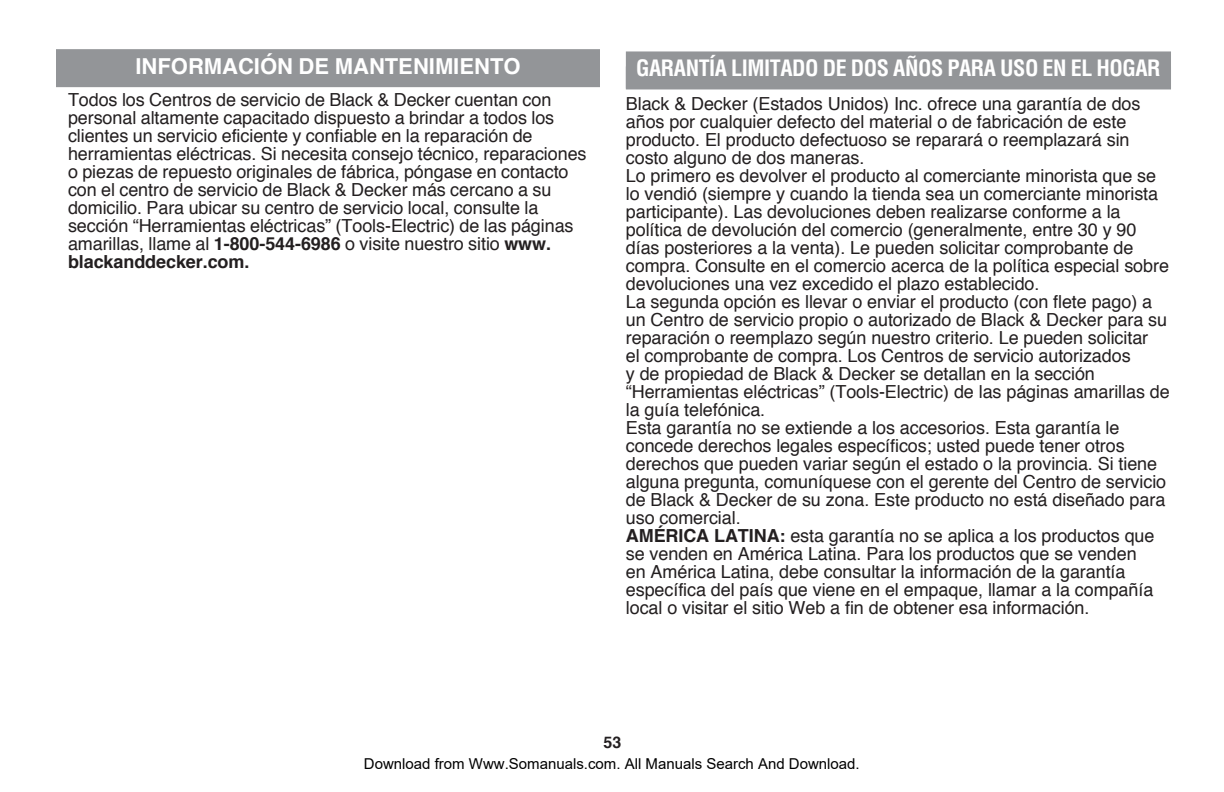
<style>
.page{position:relative;width:1224px;height:792px;background:#fff}
.page>*{position:absolute;margin:0;border:0;box-sizing:border-box;transform-origin:0 0}
.t1{font:700 condensed 22px "Helvetica LT Std";letter-spacing:-.02em;color:#fff}
.t2{font:700 22px "Helvetica";color:#fff}
.t3{font:18px/18px "Helvetica";letter-spacing:-.005em;color:#231f20}
.t4{font:700 16px "Helvetica";color:#231f20}
.t5{font:15px "Arial";color:#000}
.s1{font-weight:700}
</style>
<div class="page">
<div style="left:626px;top:51px;width:545px;height:38px;background:#939598"></div>
<div style="left:56px;top:49px;width:544px;height:38px;background:#939598"></div>
<p class="t2" style="left:135px;top:47px;width:23px">INFOR</p>
<p class="t2" style="left:204px;top:47px;width:34px">MACIÓN</p>
<p class="t2" style="left:299px;top:47px;width:69px">DE MANTENI</p>
<p class="t2" style="left:435px;top:47px;width:33px">MIENTO</p>
<p class="t3" style="left:68px;top:90px;width:520px">Todos los Centros de servicio de Black &amp; Decker cuentan con personal altamente capacitado dispuesto a brindar a todos los clientes un servicio eficiente y confiable en la reparación de herramientas eléctricas. Si necesita consejo técnico, reparaciones o piezas de repuesto originales de fábrica, póngase en contacto con el centro de servicio de Black &amp; Decker más cercano a su domicilio. Para ubicar su centro de servicio local, consulte la sección “Herramientas eléctricas” (Tools-Electric) de las páginas amarillas, llame al <span class="s1">1-800-544-6986</span> o visite nuestro sitio <span class="s1">WWW.<br>BLACKANDDECKER.COM.</span></p>
<p class="t1" style="left:636px;top:55px;width:526px">GARANTÍA LIMITADO DE DOS AÑOS PARA USO EN EL HOGAR</p>
<p class="t3" style="left:626px;top:95px;width:545px">Black &amp; Decker (Estados Unidos) Inc. ofrece una garantía de dos años por cualquier defecto del material o de fabricación de este producto. El producto defectuoso se reparará o reemplazará sin costo alguno de dos maneras.<br>Lo primero es devolver el producto al comerciante minorista que se lo vendió (siempre y cuando la tienda sea un comerciante minorista participante). Las devoluciones deben realizarse conforme a la política de devolución del comercio (generalmente, entre 30 y 90 días posteriores a la venta). Le pueden solicitar comprobante de compra. Consulte en el comercio acerca de la política especial sobre devoluciones una vez excedido el plazo establecido.<br>La segunda opción es llevar o enviar el producto (con flete pago) a un Centro de servicio propio o autorizado de Black &amp; Decker para su reparación o reemplazo según nuestro criterio. Le pueden solicitar<br>el comprobante de compra. Los Centros de servicio autorizados<br>y de propiedad de Black &amp; Decker se detallan en la sección “Herramientas eléctricas” (Tools-Electric) de las páginas amarillas de la guía telefónica.<br>Esta garantía no se extiende a los accesorios. Esta garantía le concede derechos legales específicos; usted puede tener otros derechos que pueden variar según el estado o la provincia. Si tiene alguna pregunta, comuníquese con el gerente del Centro de servicio de Black &amp; Decker de su zona. Este producto no está diseñado para uso comercial.<br><span class="s1">AMÉRICA LATINA:</span> esta garantía no se aplica a los productos que se venden en América Latina. Para los productos que se venden<br>en América Latina, debe consultar la información de la garantía específica del país que viene en el empaque, llamar a la compañía local o visitar el sitio Web a fin de obtener esa información.</p>
<p class="t4" style="left:604px;top:728px;width:19px">53</p>
<p class="t5" style="left:364px;top:755px;width:497px">Download from Www.Somanuals.com. All Manuals Search And Download.</p>
</div>
